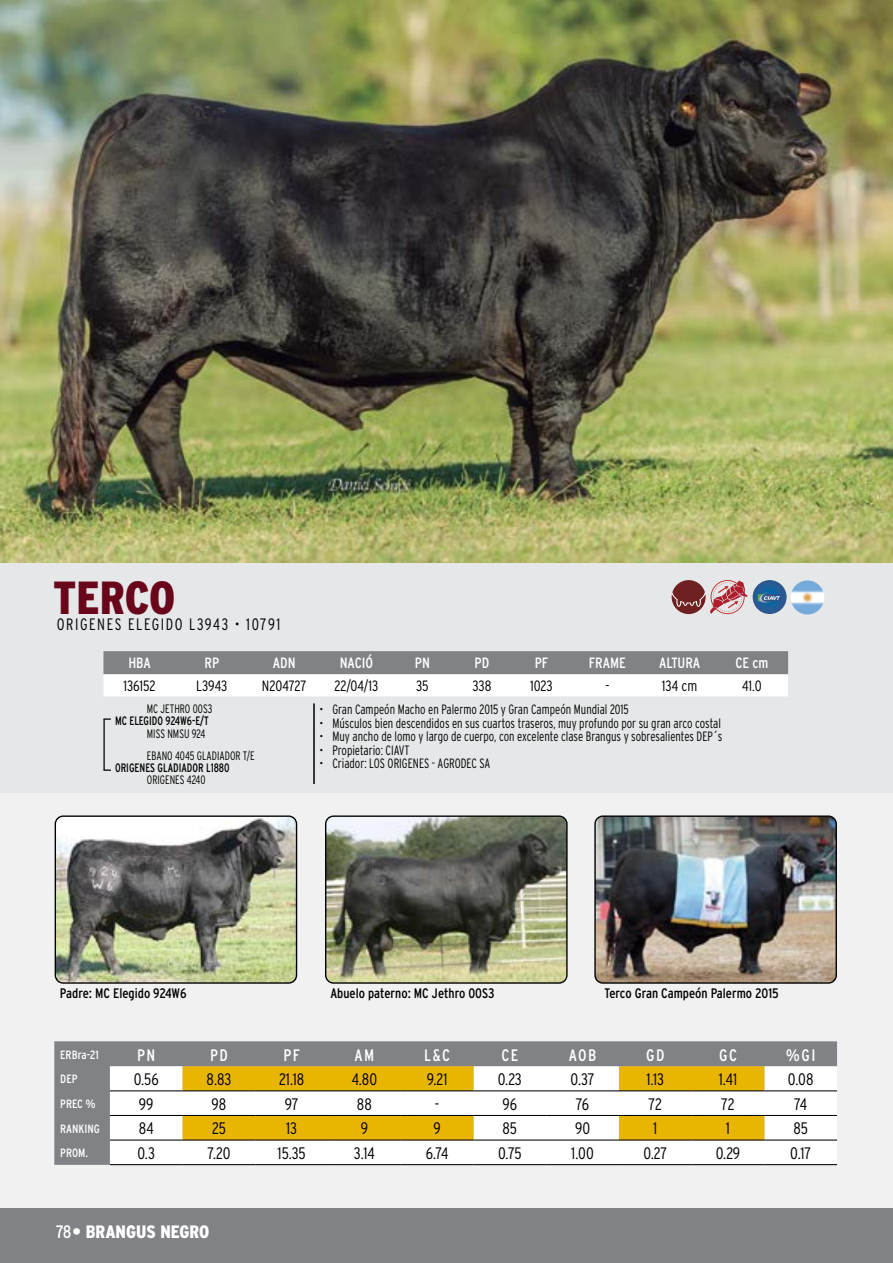
<style>
.page{position:relative;width:893px;height:1263px;background:#f1f1f2}
.page>*{position:absolute;margin:0;border:0;box-sizing:border-box;transform-origin:0 0}
.t1{font:900 condensed 46.35px "Interstate";letter-spacing:-.005em;color:#69061b}
.t2{font:900 condensed 18px "Interstate";color:#fff}
.t3{font:300 condensed 16.65px "Interstate";letter-spacing:-.005em;color:#000}
.t4{font:condensed 16.65px "Interstate";letter-spacing:.09em;color:#fff}
.t5{font:300 condensed 16.5px "Interstate";letter-spacing:.1em;color:#000;scale:.95 1}
.t6{font:300 condensed 14.85px "Interstate";letter-spacing:-.01em;color:#000}
.t7{font:condensed 14.85px "Interstate";color:#fff}
.t8{font:condensed 13.8px "Interstate";color:#000}
.t9{font:300 condensed 13.5px "Interstate";color:#000;scale:.9 1}
.t10{font:300 condensed 12.15px/22px "Interstate";color:#000;scale:.9 1}
.t11{font:condensed 12.15px "Interstate";color:#000;scale:.9 1}
.t12{font:condensed 12px "Interstate";color:#fff}
.s1{font-weight:400}
</style>
<div class="page">
<img style="left:0;top:0;width:893px;height:564px">
<div style="left:0;top:564px;width:893px;height:229px;background:#e6e7e8"></div>
<svg style="left:103px;top:651px;width:685px;height:45px;background:#bdbec0"></svg>
<hr style="left:103px;top:719px;width:2px;height:51px;background:#000">
<svg style="left:103px;top:769px;width:8px;height:2px"></svg>
<svg style="left:103px;top:718px;width:8px;height:2px"></svg>
<hr style="left:313px;top:703px;width:2px;height:81px;background:#000">
<img style="left:327px;top:817px;width:239px;height:165px">
<div style="left:325px;top:815px;width:243px;height:169px;border:1px solid #000;border-radius:8px"></div>
<img style="left:596px;top:817px;width:239px;height:165px">
<div style="left:594px;top:815px;width:243px;height:169px;border:1px solid #000;border-radius:8px"></div>
<img style="left:55px;top:817px;width:242px;height:165px">
<div style="left:55px;top:815px;width:242px;height:169px;border:1px solid #000;border-radius:8px"></div>
<div style="left:55px;top:1042px;width:782px;height:123px;background:#808285"></div>
<div style="left:110px;top:1066px;width:727px;height:98px;background:#fff"></div>
<svg style="left:183px;top:1066px;width:581px;height:73px"></svg>
<hr style="left:110px;top:1090px;width:73px;height:1px;background:#000">
<hr style="left:183px;top:1090px;width:72px;height:1px;background:#000">
<hr style="left:255px;top:1090px;width:73px;height:1px;background:#000">
<hr style="left:328px;top:1090px;width:73px;height:1px;background:#000">
<hr style="left:401px;top:1090px;width:72px;height:1px;background:#000">
<hr style="left:473px;top:1090px;width:73px;height:1px;background:#000">
<hr style="left:546px;top:1090px;width:73px;height:1px;background:#000">
<hr style="left:619px;top:1090px;width:73px;height:1px;background:#000">
<hr style="left:692px;top:1090px;width:72px;height:1px;background:#000">
<hr style="left:764px;top:1090px;width:73px;height:1px;background:#000">
<hr style="left:110px;top:1115px;width:73px;height:1px;background:#000">
<hr style="left:183px;top:1115px;width:72px;height:1px;background:#000">
<hr style="left:255px;top:1115px;width:73px;height:1px;background:#000">
<hr style="left:328px;top:1115px;width:73px;height:1px;background:#000">
<hr style="left:401px;top:1115px;width:72px;height:1px;background:#000">
<hr style="left:473px;top:1115px;width:73px;height:1px;background:#000">
<hr style="left:546px;top:1115px;width:73px;height:1px;background:#000">
<hr style="left:619px;top:1115px;width:73px;height:1px;background:#000">
<hr style="left:692px;top:1115px;width:72px;height:1px;background:#000">
<hr style="left:764px;top:1115px;width:73px;height:1px;background:#000">
<hr style="left:110px;top:1139px;width:73px;height:1px;background:#000">
<hr style="left:183px;top:1139px;width:72px;height:1px;background:#000">
<hr style="left:255px;top:1139px;width:73px;height:1px;background:#000">
<hr style="left:328px;top:1139px;width:73px;height:1px;background:#000">
<hr style="left:401px;top:1139px;width:72px;height:1px;background:#000">
<hr style="left:473px;top:1139px;width:73px;height:1px;background:#000">
<hr style="left:546px;top:1139px;width:73px;height:1px;background:#000">
<hr style="left:619px;top:1139px;width:73px;height:1px;background:#000">
<hr style="left:692px;top:1139px;width:72px;height:1px;background:#000">
<hr style="left:764px;top:1139px;width:73px;height:1px;background:#000">
<hr style="left:110px;top:1164px;width:73px;height:1px;background:#000">
<hr style="left:183px;top:1164px;width:72px;height:1px;background:#000">
<hr style="left:255px;top:1164px;width:73px;height:1px;background:#000">
<hr style="left:328px;top:1164px;width:73px;height:1px;background:#000">
<hr style="left:401px;top:1164px;width:72px;height:1px;background:#000">
<hr style="left:473px;top:1164px;width:73px;height:1px;background:#000">
<hr style="left:546px;top:1164px;width:73px;height:1px;background:#000">
<hr style="left:619px;top:1164px;width:73px;height:1px;background:#000">
<hr style="left:692px;top:1164px;width:72px;height:1px;background:#000">
<hr style="left:764px;top:1164px;width:73px;height:1px;background:#000">
<img style="left:791px;top:580px;width:33px;height:34px;border-radius:17px">
<div style="left:0;top:1209px;width:893px;height:54px;background:#808285"></div>
<svg style="left:672px;top:580px;width:75px;height:34px"></svg>
<img style="left:754px;top:603px;width:32px;height:11px">
<svg style="left:753px;top:580px;width:34px;height:23px"></svg>
<h1 class="t1" style="left:53px;top:570px;width:123px">TERCO</h1>
<p class="t5" style="left:57px;top:614px;width:237px">ORIGENES ELEGIDO L3943 • 10791</p>
<p class="t7" style="left:128px;top:654px;width:24px">HBA</p>
<p class="t7" style="left:205px;top:654px;width:16px">RP</p>
<p class="t7" style="left:273px;top:654px;width:24px">ADN</p>
<p class="t7" style="left:340px;top:654px;width:35px">NACIÓ</p>
<p class="t7" style="left:415px;top:654px;width:17px">PN</p>
<p class="t7" style="left:475px;top:654px;width:16px">PD</p>
<p class="t7" style="left:535px;top:654px;width:15px">PF</p>
<p class="t7" style="left:589px;top:654px;width:38px">FRAME</p>
<p class="t7" style="left:659px;top:654px;width:43px">ALTURA</p>
<p class="t7" style="left:735px;top:654px;width:35px">CE cm</p>
<p class="t6" style="left:123px;top:677px;width:34px">136152</p>
<p class="t6" style="left:196px;top:677px;width:33px">L3943</p>
<p class="t6" style="left:262px;top:677px;width:46px">N204727</p>
<p class="t6" style="left:334px;top:677px;width:45px">22/04/13</p>
<p class="t6" style="left:416px;top:677px;width:14px">35</p>
<p class="t6" style="left:472px;top:677px;width:20px">338</p>
<p class="t6" style="left:530px;top:677px;width:24px">1023</p>
<p class="t6" style="left:605px;top:677px;width:5px">-</p>
<p class="t6" style="left:662px;top:677px;width:37px">134 cm</p>
<p class="t6" style="left:742px;top:677px;width:21px">41.0</p>
<p class="t10" style="left:147px;top:698px;width:74px">MC JETHRO 00S3</p>
<p class="t11" style="left:115px;top:714px;width:106px">MC ELEGIDO 924W6-E/T</p>
<p class="t10" style="left:147px;top:722px;width:121px">MISS NMSU 924<br>EBANO 4045 GLADIADOR T/E</p>
<p class="t11" style="left:115px;top:760px;width:129px">ORIGENES GLADIADOR L1880</p>
<p class="t10" style="left:147px;top:769px;width:67px">ORIGENES 4240</p>
<p class="t9" style="left:320px;top:701px;width:345px">• Gran Campeón Macho en Palermo 2015 y Gran Campeón Mundial 2015</p>
<p class="t9" style="left:320px;top:715px;width:447px">• Músculos bien descendidos en sus cuartos traseros, muy profundo por su gran arco costal</p>
<p class="t9" style="left:320px;top:728px;width:449px">• Muy ancho de lomo y largo de cuerpo, con excelente clase Brangus y sobresalientes DEP´s</p>
<p class="t9" style="left:320px;top:742px;width:101px">• Propietario: CIAVT</p>
<p class="t9" style="left:320px;top:755px;width:191px">• Criador: LOS ORIGENES - AGRODEC SA</p>
<p class="t8" style="left:60px;top:985px;width:128px">Padre: MC Elegido 924W6</p>
<p class="t8" style="left:330px;top:985px;width:166px">Abuelo paterno: MC Jethro 00S3</p>
<p class="t8" style="left:605px;top:985px;width:176px">Terco Gran Campeón Palermo 2015</p>
<p class="t12" style="left:60px;top:1047px;width:40px">ERBra-21</p>
<p class="t4" style="left:137px;top:1045px;width:20px">PN</p>
<p class="t4" style="left:210px;top:1045px;width:19px">PD</p>
<p class="t4" style="left:283px;top:1045px;width:18px">PF</p>
<p class="t4" style="left:354px;top:1045px;width:21px">AM</p>
<p class="t4" style="left:424px;top:1045px;width:27px">L&amp;C</p>
<p class="t4" style="left:501px;top:1045px;width:18px">CE</p>
<p class="t4" style="left:569px;top:1045px;width:29px">AOB</p>
<p class="t4" style="left:646px;top:1045px;width:20px">GD</p>
<p class="t4" style="left:719px;top:1045px;width:19px">GC</p>
<p class="t4" style="left:786px;top:1045px;width:31px">%GI</p>
<p class="t12" style="left:60px;top:1072px;width:19px">DEP</p>
<p class="t3" style="left:134px;top:1069px;width:27px">0.56</p>
<p class="t3" style="left:207px;top:1069px;width:26px">8.83</p>
<p class="t3" style="left:279px;top:1069px;width:27px">21.18</p>
<p class="t3" style="left:352px;top:1069px;width:27px">4.80</p>
<p class="t3" style="left:427px;top:1069px;width:22px">9.21</p>
<p class="t3" style="left:498px;top:1069px;width:26px">0.23</p>
<p class="t3" style="left:570px;top:1069px;width:26px">0.37</p>
<p class="t3" style="left:646px;top:1069px;width:19px">1.13</p>
<p class="t3" style="left:719px;top:1069px;width:20px">1.41</p>
<p class="t3" style="left:788px;top:1069px;width:27px">0.08</p>
<p class="t12" style="left:60px;top:1096px;width:37px">PREC %</p>
<p class="t3" style="left:139px;top:1094px;width:16px">99</p>
<p class="t3" style="left:212px;top:1094px;width:16px">98</p>
<p class="t3" style="left:285px;top:1094px;width:15px">97</p>
<p class="t3" style="left:357px;top:1094px;width:16px">88</p>
<p class="t3" style="left:435px;top:1094px;width:6px">-</p>
<p class="t3" style="left:503px;top:1094px;width:16px">96</p>
<p class="t3" style="left:576px;top:1094px;width:15px">76</p>
<p class="t3" style="left:649px;top:1094px;width:15px">72</p>
<p class="t3" style="left:721px;top:1094px;width:15px">72</p>
<p class="t3" style="left:794px;top:1094px;width:14px">74</p>
<p class="t12" style="left:60px;top:1121px;width:41px">RANKING</p>
<p class="t3" style="left:139px;top:1118px;width:16px">84</p>
<p class="t3" style="left:212px;top:1118px;width:15px">25</p>
<p class="t3" style="left:286px;top:1118px;width:13px">13</p>
<p class="t3" style="left:361px;top:1118px;width:9px">9</p>
<p class="t3" style="left:433px;top:1118px;width:9px">9</p>
<p class="t3" style="left:503px;top:1118px;width:16px">85</p>
<p class="t3" style="left:575px;top:1118px;width:17px">90</p>
<p class="t3" style="left:653px;top:1118px;width:6px">1</p>
<p class="t3" style="left:726px;top:1118px;width:6px">1</p>
<p class="t3" style="left:793px;top:1118px;width:16px">85</p>
<p class="t12" style="left:60px;top:1145px;width:30px">PROM.</p>
<p class="t3" style="left:137px;top:1143px;width:19px">0.3</p>
<p class="t3" style="left:207px;top:1143px;width:25px">7.20</p>
<p class="t3" style="left:278px;top:1143px;width:30px">15.35</p>
<p class="t3" style="left:354px;top:1143px;width:22px">3.14</p>
<p class="t3" style="left:426px;top:1143px;width:24px">6.74</p>
<p class="t3" style="left:498px;top:1143px;width:25px">0.75</p>
<p class="t3" style="left:571px;top:1143px;width:24px">1.00</p>
<p class="t3" style="left:643px;top:1143px;width:25px">0.27</p>
<p class="t3" style="left:716px;top:1143px;width:26px">0.29</p>
<p class="t3" style="left:790px;top:1143px;width:23px">0.17</p>
<h2 class="t2" style="left:56px;top:1221px;width:155px"><span class="s1">78</span>• BRANGUS NEGRO</h2>
</div>
